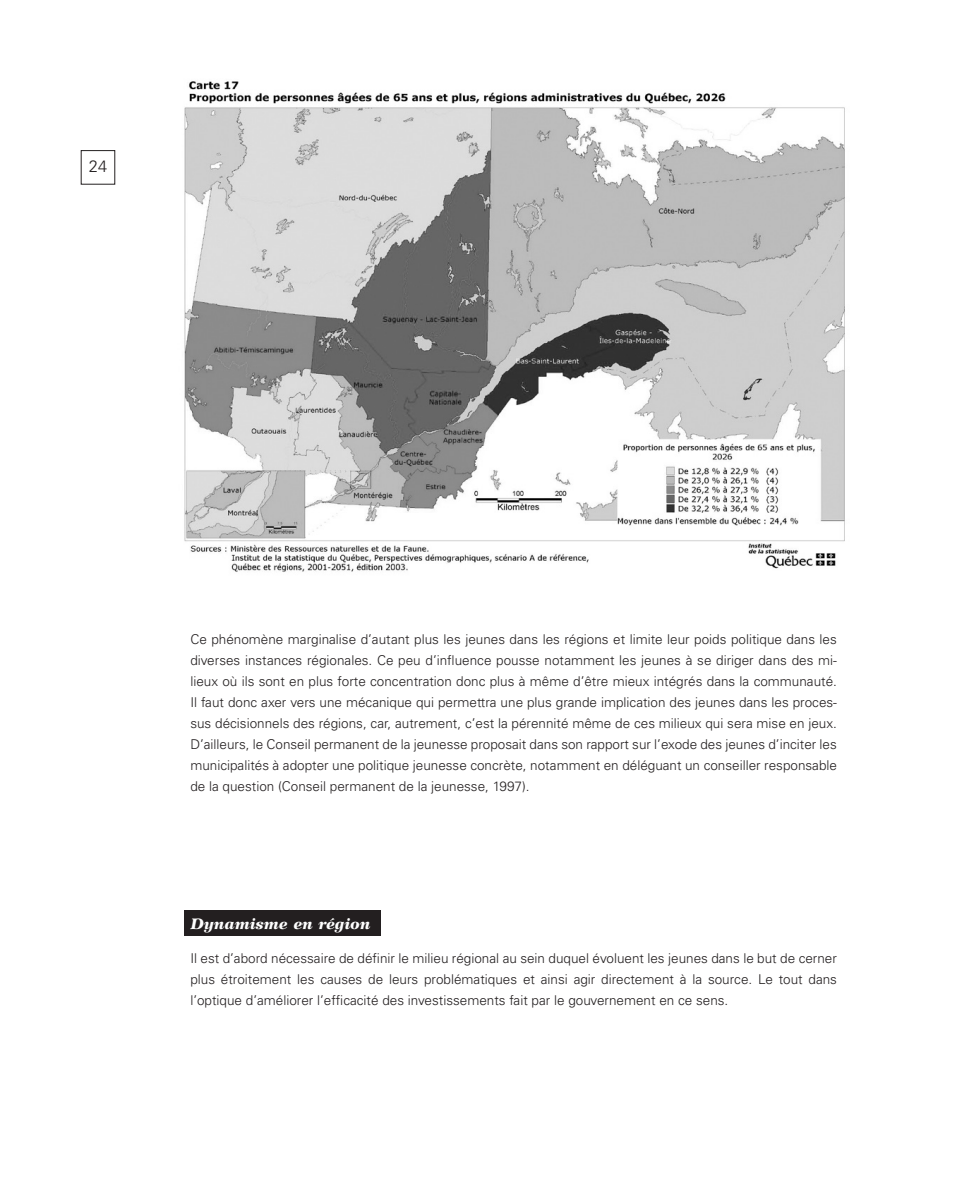
<style>
.page{position:relative;width:972px;height:1188px;background:#fff}
.page>*{position:absolute;margin:0;border:0;box-sizing:border-box;transform-origin:0 0}
.t1{font:300 16.5px "Univers";color:#231f20}
.t2{font:italic 900 15px "Wilke LT Std";color:#fff}
.t3{font:300 13.5px/21px "Univers";color:#231f20;text-align:justify}
</style>
<div class="page">
<div style="left:185px;top:910px;width:196px;height:26px;background:#231f20"></div>
<img style="left:184px;top:81px;width:661px;height:491px">
<p class="t1" style="left:89px;top:156px;width:20px">24</p>
<p class="t3" style="left:190px;top:628px;width:648px">Ce phénomène marginalise d’autant plus les jeunes dans les régions et limite leur poids politique dans les diverses instances régionales. Ce peu d’influence pousse notamment les jeunes à se diriger dans des mi&shy;lieux où ils sont en plus forte concentration donc plus à même d’être mieux intégrés dans la communauté.<br>Il faut donc axer vers une mécanique qui permettra une plus grande implication des jeunes dans les proces&shy;sus décisionnels des régions, car, autrement, c’est la pérennité même de ces milieux qui sera mise en jeux.<br>D’ailleurs, le Conseil permanent de la jeunesse proposait dans son rapport sur l’exode des jeunes d’inciter les municipalités à adopter une politique jeunesse concrète, notamment en déléguant un conseiller responsable de la question (Conseil permanent de la jeunesse, 1997).</p>
<p class="t2" style="left:190px;top:914px;width:182px">Dynamisme en région</p>
<p class="t3" style="left:190px;top:948px;width:648px">Il est d’abord nécessaire de définir le milieu régional au sein duquel évoluent les jeunes dans le but de cerner plus étroitement les causes de leurs problématiques et ainsi agir directement à la source. Le tout dans l’optique d’améliorer l’efficacité des investissements fait par le gouvernement en ce sens.</p>
</div>
